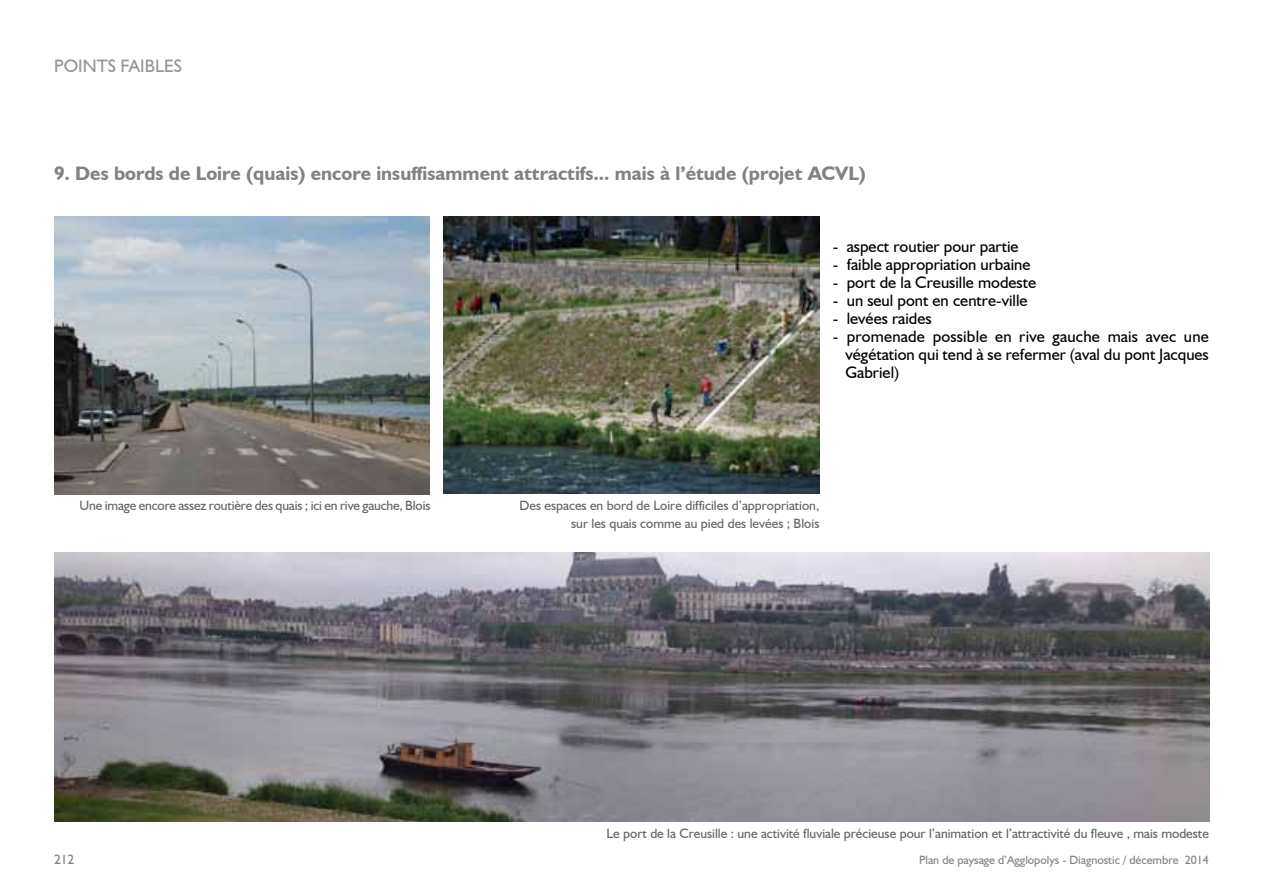
<style>
.page{position:relative;width:1263px;height:893px;background:#fff}
.page>*{position:absolute;margin:0;border:0;box-sizing:border-box;transform-origin:0 0}
.t1{font:700 19.5px "Humanist 521 BT";color:#808285}
.t2{font:18px "Humanist 521 BT";color:#939598}
.t3{font:16.5px/18px "Humanist 521 BT";color:#000;text-align:justify}
.t4{font:13.5px/18px "Humanist 521 BT";color:#636466;text-align:right}
.t5{font:13.5px "Humanist 521 BT";color:#808285}
.t6{font:12px "Humanist 521 BT";color:#808285}
</style>
<div class="page">
<img style="left:54px;top:216px;width:376px;height:278px">
<img style="left:443px;top:217px;width:376px;height:277px">
<img style="left:54px;top:552px;width:1155px;height:270px">
<h2 class="t2" style="left:54px;top:55px;width:130px">Points faibles</h2>
<h1 class="t1" style="left:54px;top:161px;width:813px">9. Des bords de Loire (quais) encore insuffisamment attractifs... mais à l’étude (projet ACVL)</h1>
<p class="t3" style="left:833px;top:237px;width:187px">- aspect routier pour partie</p>
<p class="t3" style="left:833px;top:255px;width:199px">- faible appropriation urbaine</p>
<p class="t3" style="left:833px;top:273px;width:205px">- port de la Creusille modeste</p>
<p class="t3" style="left:833px;top:291px;width:196px">- un seul pont en centre-ville</p>
<p class="t3" style="left:833px;top:309px;width:100px">- levées raides</p>
<p class="t3" style="left:846px;top:327px;width:365px;text-indent:-13px">- promenade possible en rive gauche mais avec une végétation qui tend à se refermer (aval du pont Jacques Gabriel)</p>
<p class="t4" style="left:80px;top:496px;width:352px">Une image encore assez routière des quais ; ici en rive gauche, Blois</p>
<p class="t4" style="left:519px;top:496px;width:301px">Des espaces en bord de Loire difficiles d’appropriation, sur les quais comme au pied des levées ; Blois</p>
<p class="t4" style="left:606px;top:824px;width:604px">Le port de la Creusille : une activité fluviale précieuse pour l’animation et l’attractivité du fleuve , mais modeste</p>
<p class="t5" style="left:54px;top:851px;width:22px">212</p>
<p class="t6" style="left:919px;top:853px;width:291px">Plan de paysage d’Agglopolys - Diagnostic / décembre 2014</p>
</div>
